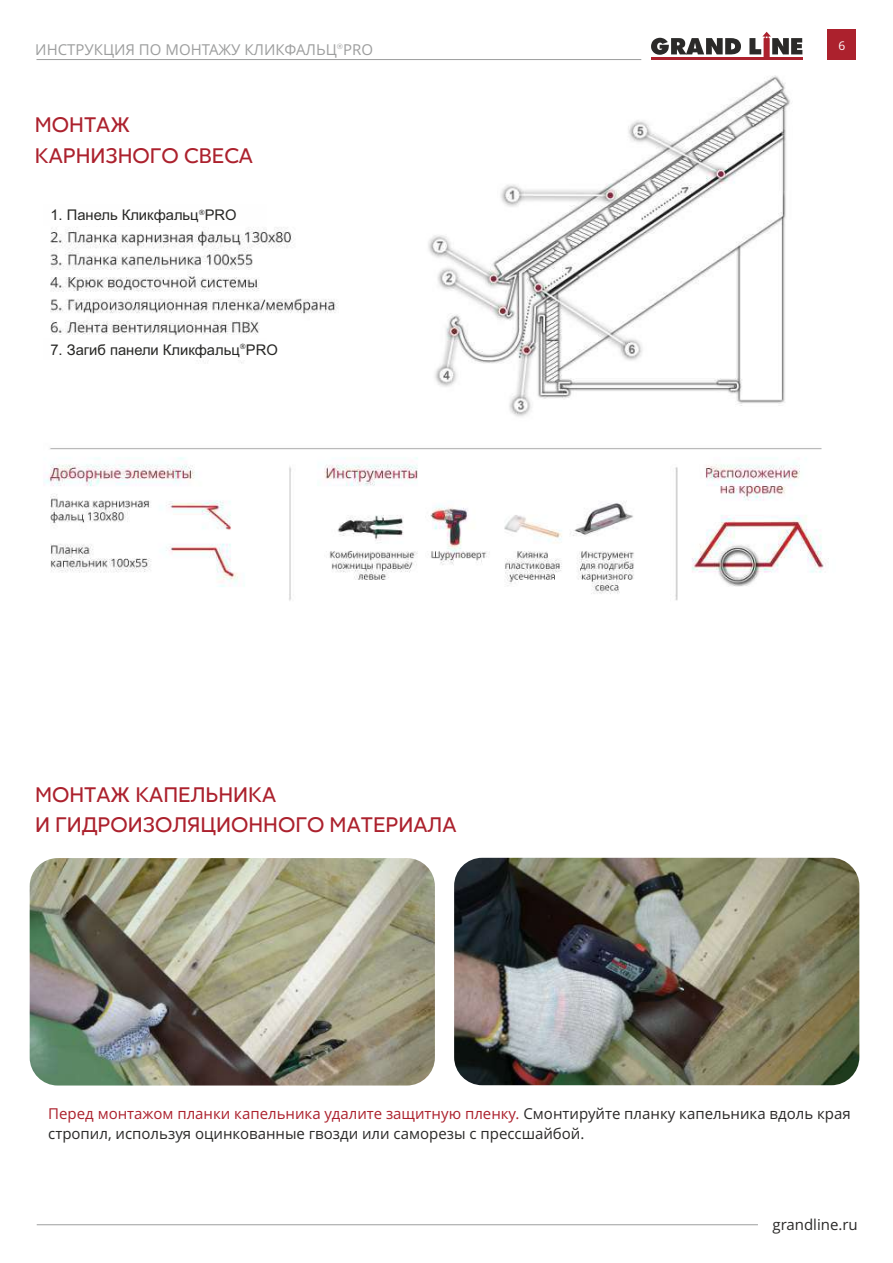
<style>
.page{position:relative;width:893px;height:1263px;background:#fff}
.page>*{position:absolute;margin:0;border:0;box-sizing:border-box;transform-origin:0 0}
.t1{font:21px/30.9px "Red Ring";color:#ac212d}
.t2{font:15px/20.4px "Open Sans";color:#2b2a29}
.t3{font:15px "Open Sans";color:#9d9e9e}
.t4{font:14.7px "Arial";color:#272725}
.t5{font:12px "Open Sans";color:#fefefe}
.t6{font:7.5px "Red Ring";color:#9d9e9e}
.t7{font:7.35px "Open Sans";color:#272725}
.s1{color:#ac212d}
</style>
<div class="page">
<img style="left:36px;top:29px;width:793px;height:572px">
<img style="left:454px;top:858px;width:405px;height:227px;border-radius:28px">
<img style="left:30px;top:858px;width:405px;height:227px;border-radius:28px">
<hr style="left:37px;top:1224px;width:721px;height:1px;background:#9d9e9e">
<hr style="left:651px;top:57px;width:151px;height:3px;background:#ac212d">
<svg style="left:749px;top:32px;width:53px;height:25px"></svg>
<svg style="left:651px;top:38px;width:90px;height:17px"></svg>
<hr style="left:37px;top:59px;width:604px;height:1px;background:#9d9e9e">
<div style="left:828px;top:29px;width:28px;height:31px;background:#ac212d"></div>
<div style="left:44px;top:204px;width:223px;height:22px;background:#fefefe"></div>
<div style="left:44px;top:338px;width:223px;height:22px;background:#fefefe"></div>
<p class="t6" style="left:337px;top:44px;width:8px">®</p>
<p class="t5" style="left:839px;top:41px;width:8px">6</p>
<p class="t3" style="left:35px;top:43px;width:339px">ИНСТРУКЦИЯ ПО МОНТАЖУ КЛИКФАЛЬЦ PRO</p>
<h1 class="t1" style="left:35px;top:111px;width:220px">МОНТАЖ<br>КАРНИЗНОГО СВЕСА</h1>
<p class="t7" style="left:199px;top:209px;width:8px">®</p>
<p class="t4" style="left:50px;top:209px;width:188px">1. Панель Кликфальц PRO</p>
<p class="t7" style="left:240px;top:343px;width:8px">®</p>
<p class="t4" style="left:50px;top:344px;width:229px">7. Загиб панели Кликфальц PRO</p>
<h1 class="t1" style="left:35px;top:780px;width:423px">МОНТАЖ КАПЕЛЬНИКА<br>И ГИДРОИЗОЛЯЦИОННОГО МАТЕРИАЛА</h1>
<p class="t2" style="left:48px;top:1105px;width:804px"><span class="s1">Перед монтажом планки капельника удалите защитную пленку.</span> Смонтируйте планку капельника вдоль края стропил, используя оцинкованные гвозди или саморезы с прессшайбой.</p>
<p class="t2" style="left:772px;top:1216px;width:87px">grandline.ru</p>
</div>
